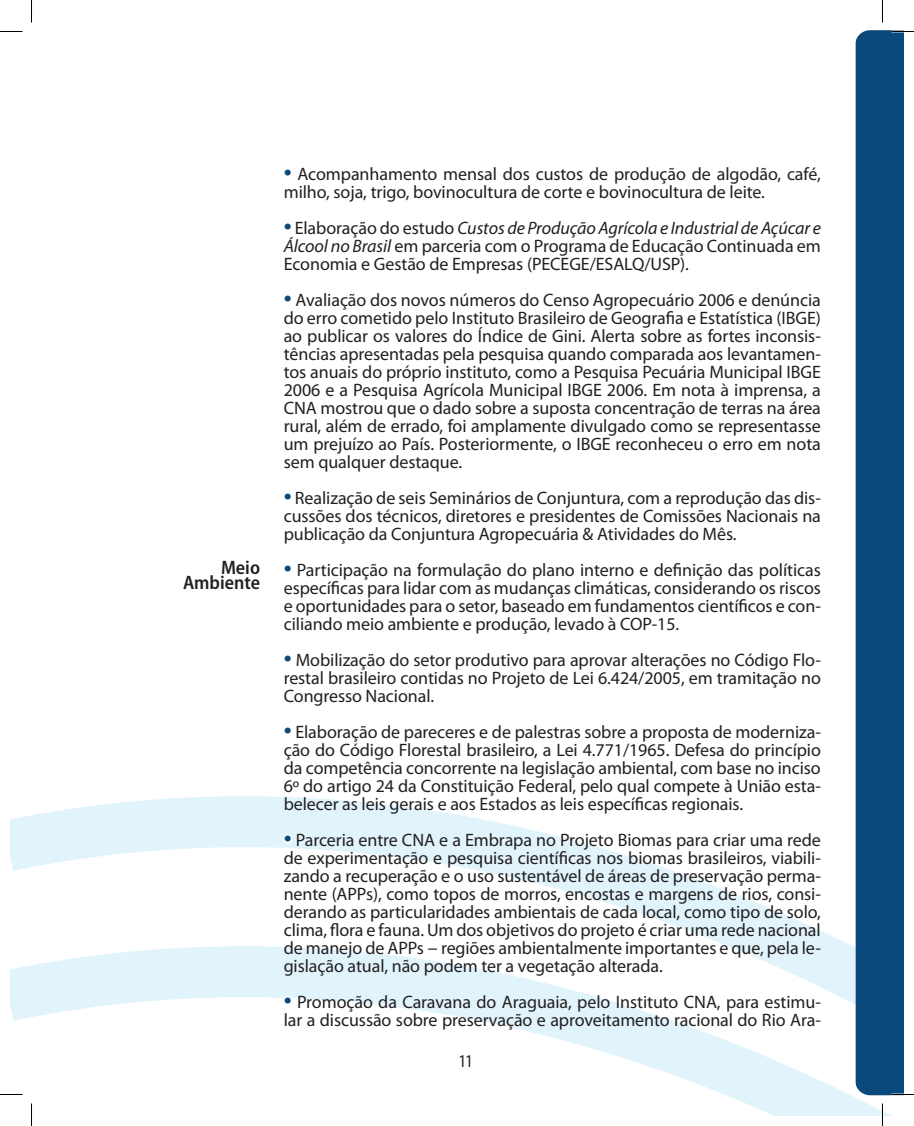
<style>
.page{position:relative;width:914px;height:1126px;background:#fff}
.page>*{position:absolute;margin:0;border:0;box-sizing:border-box;transform-origin:0 0}
.t1{font:600 semi-condensed 19.5px "Myriad Pro";color:#231f20}
.t2{font:18px/18px "Myriad Pro";letter-spacing:-.005em;color:#231f20;text-align:justify}
.t3{font:condensed 18px "Myriad Pro";color:#231f20}
.s1{font-size:28.5px;color:#0a497b}
.s2{font-style:italic}
</style>
<div class="page">
<svg style="left:10px;top:796px;width:842px;height:150px"></svg>
<svg style="left:10px;top:946px;width:893px;height:170px"></svg>
<div style="left:283px;top:168px;width:9px;height:9px;border:3px solid #fff;border-radius:50%"></div>
<div style="left:283px;top:222px;width:9px;height:9px;border:3px solid #fff;border-radius:50%"></div>
<div style="left:283px;top:294px;width:9px;height:9px;border:3px solid #fff;border-radius:50%"></div>
<div style="left:283px;top:492px;width:9px;height:9px;border:3px solid #fff;border-radius:50%"></div>
<div style="left:283px;top:564px;width:9px;height:9px;border:3px solid #fff;border-radius:50%"></div>
<div style="left:283px;top:654px;width:9px;height:9px;border:3px solid #fff;border-radius:50%"></div>
<div style="left:283px;top:726px;width:9px;height:9px;border:3px solid #fff;border-radius:50%"></div>
<div style="left:283px;top:834px;width:9px;height:9px;border:3px solid #fff;border-radius:50%"></div>
<div style="left:283px;top:996px;width:9px;height:9px;border:3px solid #fff;border-radius:50%"></div>
<svg style="left:855px;top:30px;width:48px;height:1065px;background:#326791"></svg>
<hr style="left:881px;top:1103px;width:2px;height:23px;background:#fff">
<svg style="left:0;top:31px;width:22px;height:1px"></svg>
<svg style="left:891px;top:31px;width:22px;height:1px"></svg>
<svg style="left:0;top:1094px;width:22px;height:1px"></svg>
<svg style="left:891px;top:1094px;width:22px;height:1px"></svg>
<svg style="left:31px;top:0;width:1px;height:22px"></svg>
<svg style="left:31px;top:1103px;width:1px;height:23px"></svg>
<svg style="left:882px;top:0;width:1px;height:22px"></svg>
<svg style="left:882px;top:1103px;width:1px;height:23px"></svg>
<p class="t1" style="left:221px;top:557px;width:41px">Meio</p>
<p class="t1" style="left:183px;top:572px;width:79px">Ambiente</p>
<p class="t2" style="left:284px;top:165px;width:538px"><span class="s1">•</span> Acompanhamento mensal dos custos de produção de algodão, café, milho, soja, trigo, bovinocultura de corte e bovinocultura de leite.</p>
<p class="t2" style="left:284px;top:219px;width:538px"><span class="s1">•</span> Elaboração do estudo <span class="s2">Custos de Produção Agrícola e Industrial de Açúcar e Álcool no Brasil</span> em parceria com o Programa de Educação Continuada em Economia e Gestão de Empresas (PECEGE/ESALQ/USP).</p>
<p class="t2" style="left:284px;top:291px;width:538px"><span class="s1">•</span> Avaliação dos novos números do Censo Agropecuário 2006 e denúncia do erro cometido pelo Instituto Brasileiro de Geografia e Estatística (IBGE) ao publicar os valores do Índice de Gini. Alerta sobre as fortes inconsis&shy;tências apresentadas pela pesquisa quando comparada aos levantamen&shy;tos anuais do próprio instituto, como a Pesquisa Pecuária Municipal IBGE 2006 e a Pesquisa Agrícola Municipal IBGE 2006. Em nota à imprensa, a CNA mostrou que o dado sobre a suposta concentração de terras na área rural, além de errado, foi amplamente divulgado como se representasse um prejuízo ao País. Posteriormente, o IBGE reconheceu o erro em nota sem qualquer destaque.</p>
<p class="t2" style="left:284px;top:489px;width:538px"><span class="s1">•</span> Realização de seis Seminários de Conjuntura, com a reprodução das dis&shy;cussões dos técnicos, diretores e presidentes de Comissões Nacionais na publicação da Conjuntura Agropecuária &amp; Atividades do Mês.</p>
<p class="t2" style="left:284px;top:561px;width:538px"><span class="s1">•</span> Participação na formulação do plano interno e definição das políticas específicas para lidar com as mudanças climáticas, considerando os riscos e oportunidades para o setor, baseado em fundamentos científicos e con&shy;ciliando meio ambiente e produção, levado à COP-15.</p>
<p class="t2" style="left:284px;top:651px;width:538px"><span class="s1">•</span> Mobilização do setor produtivo para aprovar alterações no Código Flo&shy;restal brasileiro contidas no Projeto de Lei 6.424/2005, em tramitação no Congresso Nacional.</p>
<p class="t2" style="left:284px;top:723px;width:538px"><span class="s1">•</span> Elaboração de pareceres e de palestras sobre a proposta de moderniza&shy;ção do Código Florestal brasileiro, a Lei 4.771/1965. Defesa do princípio da competência concorrente na legislação ambiental, com base no inciso 6º do artigo 24 da Constituição Federal, pelo qual compete à União esta&shy;belecer as leis gerais e aos Estados as leis específicas regionais.</p>
<p class="t2" style="left:284px;top:831px;width:538px"><span class="s1">•</span> Parceria entre CNA e a Embrapa no Projeto Biomas para criar uma rede de experimentação e pesquisa científicas nos biomas brasileiros, viabili&shy;zando a recuperação e o uso sustentável de áreas de preservação perma&shy;nente (APPs), como topos de morros, encostas e margens de rios, consi&shy;derando as particularidades ambientais de cada local, como tipo de solo, clima, flora e fauna. Um dos objetivos do projeto é criar uma rede nacional de manejo de APPs - regiões ambientalmente importantes e que, pela le&shy;gislação atual, não podem ter a vegetação alterada.</p>
<p class="t2" style="left:284px;top:993px;width:538px"><span class="s1">•</span> Promoção da Caravana do Araguaia, pelo Instituto CNA, para estimu&shy;lar a discussão sobre preservação e aproveitamento racional do Rio Ara-</p>
<p class="t3" style="left:458px;top:1050px;width:15px">11</p>
</div>
